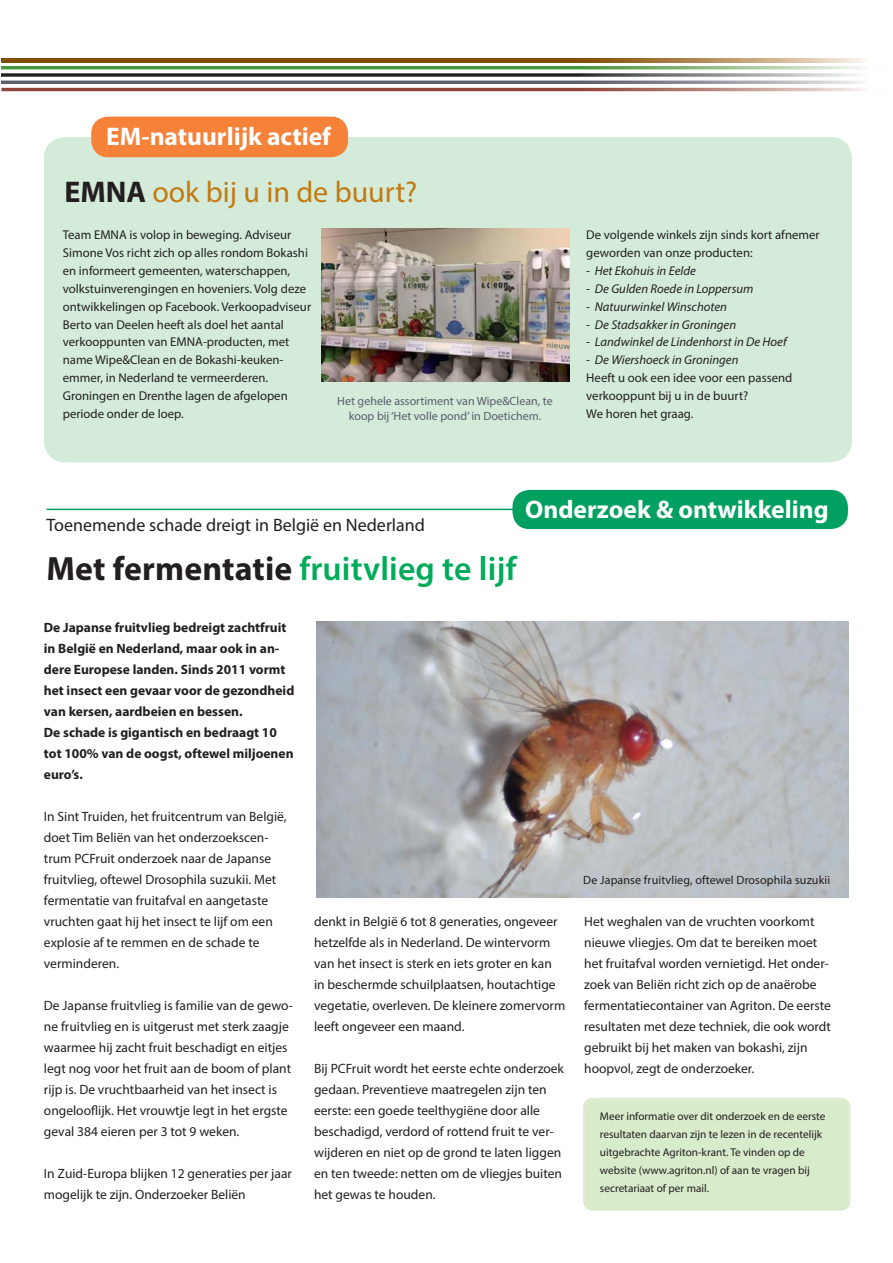
<style>
.page{position:relative;width:893px;height:1263px;background:#fff}
.page>*{position:absolute;margin:0;border:0;box-sizing:border-box;transform-origin:0 0}
.t1{font:600 33.75px "Myriad Pro";letter-spacing:.005em;color:#00ab5a}
.t2{font:30px "Myriad Pro";color:#c27b13}
.t3{font:700 25.5px "Myriad Pro";color:#fff}
.t4{font:18px "Myriad Pro";color:#231f20}
.t5{font:13.5px/21px "Myriad Pro";color:#231f20}
.t6{font:700 13.5px/21px "Myriad Pro";color:#231f20}
.t7{font:12.75px/17.9px "Myriad Pro";color:#231f20}
.t8{font:italic 12.75px "Myriad Pro";color:#231f20}
.t9{font:12px/15px "Myriad Pro";color:#5b5d6a;text-align:center}
.t10{font:12px "Myriad Pro";letter-spacing:.01em;color:#231f20}
.t11{font:11.25px/18px "Myriad Pro";color:#231f20}
.s1{font-weight:700;color:#231f20}
</style>
<div class="page">
<svg style="left:2px;top:81px;width:862px;height:10px"></svg>
<img style="left:2px;top:73px;width:856px;height:4px">
<svg style="left:2px;top:66px;width:861px;height:3px;background:#61a456"></svg>
<svg style="left:2px;top:59px;width:863px;height:3px;background:#936724"></svg>
<hr style="left:47px;top:509px;width:774px;height:1px;background:#00a160">
<img style="left:316px;top:622px;width:533px;height:275px">
<div style="left:512px;top:490px;width:336px;height:39px;background:#00a160;border-radius:17px"></div>
<div style="left:44px;top:137px;width:808px;height:325px;background:#d4ebda;border-radius:21px"></div>
<img style="left:322px;top:228px;width:247px;height:154px">
<div style="left:91px;top:117px;width:257px;height:40px;background:#f58238;border-radius:17px"></div>
<div style="left:583px;top:1098px;width:267px;height:112px;background:#d8ebca"></div>
<h3 class="t3" style="left:106px;top:127px;width:226px">EM-natuurlijk actief</h3>
<h2 class="t2" style="left:64px;top:181px;width:354px"><span class="s1">EMNA</span> ook bij u in de buurt?</h2>
<p class="t7" style="left:63px;top:227px;width:250px">Team EMNA is volop in beweging. Adviseur Simone Vos richt zich op alles rondom Bokashi en informeert gemeenten, waterschappen, volkstuinverengingen en hoveniers. Volg deze ontwikkelingen op Facebook. Verkoopadviseur Berto van Deelen heeft als doel het aantal verkooppunten van EMNA-producten, met name Wipe&amp;Clean en de Bokashi-keuken&shy;emmer, in Nederland te vermeerderen.<br>Groningen en Drenthe lagen de afgelopen periode onder de loep.</p>
<p class="t7" style="left:586px;top:227px;width:235px">De volgende winkels zijn sinds kort afnemer geworden van onze producten:</p>
<p class="t8" style="left:586px;top:266px;width:111px">- Het Ekohuis in Eelde</p>
<p class="t8" style="left:586px;top:284px;width:169px">- De Gulden Roede in Loppersum</p>
<p class="t8" style="left:586px;top:302px;width:142px">- Natuurwinkel Winschoten</p>
<p class="t8" style="left:586px;top:319px;width:151px">- De Stadsakker in Groningen</p>
<p class="t8" style="left:586px;top:337px;width:202px">- Landwinkel de Lindenhorst in De Hoef</p>
<p class="t8" style="left:586px;top:355px;width:154px">- De Wiershoeck in Groningen</p>
<p class="t7" style="left:586px;top:370px;width:208px">Heeft u ook een idee voor een passend verkooppunt bij u in de buurt?<br>We horen het graag.</p>
<p class="t9" style="left:337px;top:395px;width:217px">Het gehele assortiment van Wipe&amp;Clean, te koop bij ‘Het volle pond’ in Doetichem.</p>
<h3 class="t4" style="left:47px;top:518px;width:380px">Toenemende schade dreigt in België en Nederland</h3>
<h3 class="t3" style="left:525px;top:500px;width:305px">Onderzoek &amp; ontwikkeling</h3>
<h1 class="t1" style="left:47px;top:556px;width:471px"><span class="s1">Met fermentatie</span> fruitvlieg te lijf</h1>
<p class="t6" style="left:44px;top:618px;width:252px">De Japanse fruitvlieg bedreigt zachtfruit in België en Nederland, maar ook in an&shy;dere Europese landen. Sinds 2011 vormt het insect een gevaar voor de gezondheid van kersen, aardbeien en bessen.<br>De schade is gigantisch en bedraagt 10 tot 100% van de oogst, oftewel miljoenen euro’s.</p>
<p class="t5" style="left:44px;top:807px;width:244px">In Sint Truiden, het fruitcentrum van België, doet Tim Beliën van het onderzoekscen&shy;trum PCFruit onderzoek naar de Japanse fruitvlieg, oftewel Drosophila suzukii. Met fermentatie van fruitafval en aangetaste vruchten gaat hij het insect te lijf om een explosie af te remmen en de schade te verminderen.</p>
<p class="t5" style="left:44px;top:996px;width:250px">De Japanse fruitvlieg is familie van de gewo&shy;ne fruitvlieg en is uitgerust met sterk zaagje waarmee hij zacht fruit beschadigt en eitjes legt nog voor het fruit aan de boom of plant rijp is. De vruchtbaarheid van het insect is ongelooflijk. Het vrouwtje legt in het ergste geval 384 eieren per 3 tot 9 weken.</p>
<p class="t5" style="left:44px;top:1164px;width:250px">In Zuid-Europa blijken 12 generaties per jaar mogelijk te zijn. Onderzoeker Beliën</p>
<p class="t5" style="left:314px;top:912px;width:253px">denkt in België 6 tot 8 generaties, ongeveer hetzelfde als in Nederland. De wintervorm van het insect is sterk en iets groter en kan in beschermde schuilplaatsen, houtachtige vegetatie, overleven. De kleinere zomervorm leeft ongeveer een maand.</p>
<p class="t5" style="left:314px;top:1059px;width:251px">Bij PCFruit wordt het eerste echte onderzoek gedaan. Preventieve maatregelen zijn ten eerste: een goede teelthygiëne door alle beschadigd, verdord of rottend fruit te ver&shy;wijderen en niet op de grond te laten liggen en ten tweede: netten om de vliegjes buiten het gewas te houden.</p>
<p class="t10" style="left:583px;top:875px;width:249px">De Japanse fruitvlieg, oftewel Drosophila suzukii</p>
<p class="t5" style="left:584px;top:912px;width:248px">Het weghalen van de vruchten voorkomt nieuwe vliegjes. Om dat te bereiken moet het fruitafval worden vernietigd. Het onder&shy;zoek van Beliën richt zich op de anaërobe fermentatiecontainer van Agriton. De eerste resultaten met deze techniek, die ook wordt gebruikt bij het maken van bokashi, zijn hoopvol, zegt de onderzoeker.</p>
<p class="t11" style="left:600px;top:1108px;width:227px">Meer informatie over dit onderzoek en de eerste resultaten daarvan zijn te lezen in de recentelijk uitgebrachte Agriton-krant. Te vinden op de website (www.agriton.nl) of aan te vragen bij secretariaat of per mail.</p>
</div>
